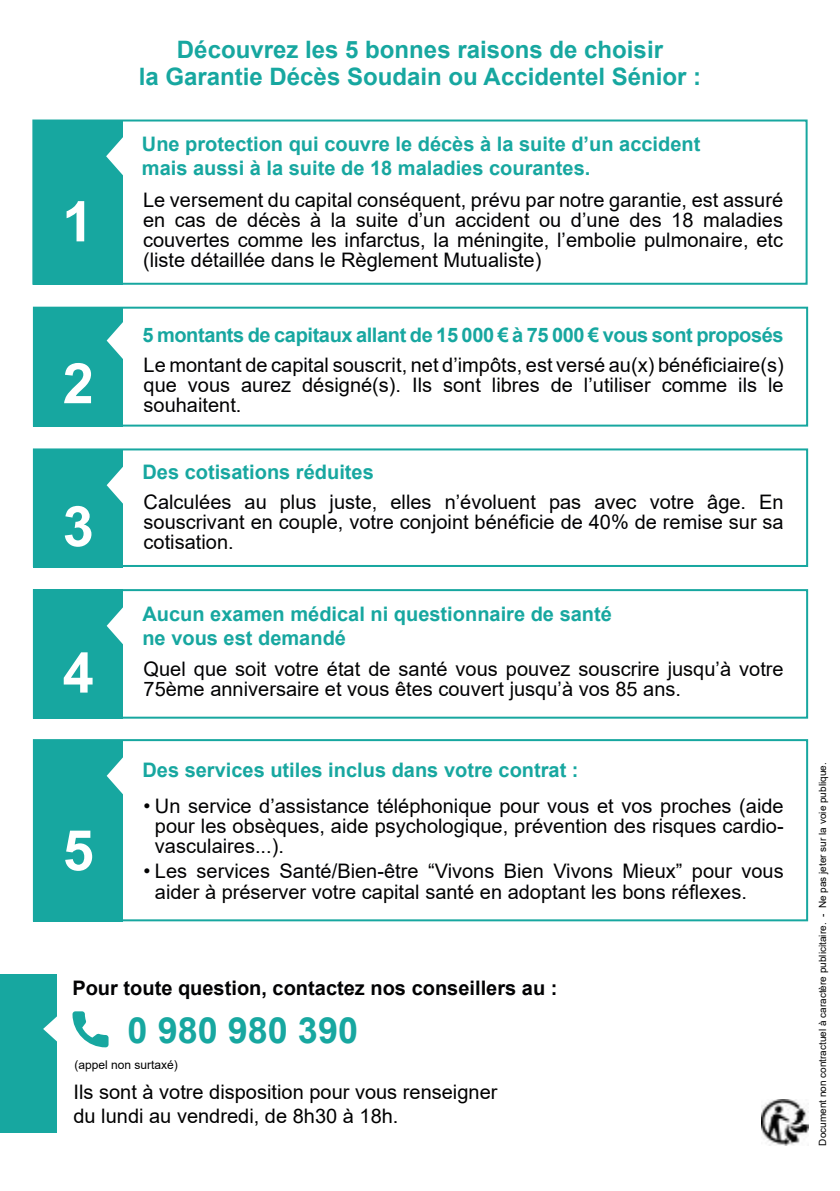
<style>
.page{position:relative;width:840px;height:1191px;background:#fff}
.page>*{position:absolute;margin:0;border:0;box-sizing:border-box;transform-origin:0 0}
.t1{font:700 56px "Arial";color:#fff}
.t2{font:700 36px "Arial";color:#17a7a0}
.t3{font:700 24px/27.6px "Arial";color:#17a7a0;text-align:center}
.t4{font:20px/20px "Arial";color:#020203}
.t5{font:700 20px/23.6px "Arial";color:#17a7a0}
.t6{font:20px/24px "Arial";color:#000}
.t7{font:700 20px "Arial";letter-spacing:-.02em;color:#17a7a0}
.t8{font:700 20px "Arial";color:#020203}
.t9{font:12px "Arial";color:#000}
.t10{font:10px "Arial";color:#000}
</style>
<div class="page">
<div style="left:32px;top:119px;width:775px;height:166px;border:2px solid #17a7a0"></div>
<div style="left:33px;top:120px;width:89px;height:165px;background:#17a7a0"></div>
<svg style="left:106px;top:132px;width:17px;height:48px"></svg>
<div style="left:33px;top:307px;width:774px;height:119px;border:2px solid #17a7a0"></div>
<div style="left:33px;top:307px;width:90px;height:120px;background:#17a7a0"></div>
<svg style="left:107px;top:322px;width:16px;height:37px"></svg>
<div style="left:33px;top:448px;width:774px;height:119px;border:2px solid #17a7a0"></div>
<div style="left:33px;top:449px;width:90px;height:118px;background:#17a7a0"></div>
<svg style="left:107px;top:467px;width:16px;height:37px"></svg>
<div style="left:33px;top:589px;width:774px;height:129px;border:2px solid #17a7a0"></div>
<div style="left:33px;top:590px;width:90px;height:129px;background:#17a7a0"></div>
<svg style="left:107px;top:607px;width:16px;height:38px"></svg>
<div style="left:33px;top:739px;width:774px;height:182px;border:2px solid #17a7a0"></div>
<div style="left:33px;top:740px;width:90px;height:181px;background:#17a7a0"></div>
<svg style="left:107px;top:757px;width:16px;height:38px"></svg>
<svg style="left:72px;top:1011px;width:36px;height:36px"></svg>
<div style="left:0;top:974px;width:57px;height:158px;background:#17a7a0"></div>
<svg style="left:43px;top:1016px;width:14px;height:26px"></svg>
<img style="left:761px;top:1099px;width:46px;height:46px">
<h1 class="t1" style="left:62px;top:182px;width:33px">1</h1>
<h1 class="t1" style="left:63px;top:344px;width:33px">2</h1>
<h1 class="t1" style="left:63px;top:487px;width:33px">3</h1>
<h1 class="t1" style="left:63px;top:633px;width:33px">4</h1>
<h1 class="t1" style="left:63px;top:811px;width:33px">5</h1>
<p class="t3" style="left:139px;top:36px;width:563px">Découvrez les 5 bonnes raisons de choisir<br>la Garantie Décès Soudain ou Accidentel Sénior :</p>
<p class="t5" style="left:142px;top:133px;width:559px">Une protection qui couvre le décès à la suite d’un accident mais aussi à la suite de 18 maladies courantes.</p>
<p class="t4" style="left:143px;top:190px;width:641px;text-align:justify">Le versement du capital conséquent, prévu par notre garantie, est assuré en cas de décès à la suite d’un accident ou d’une des 18 maladies couvertes comme les infarctus, la méningite, l’embolie pulmonaire, etc (liste détaillée dans le Règlement Mutualiste)</p>
<p class="t7" style="left:142px;top:321px;width:642px">5 montants de capitaux allant de 15 000 € à 75 000 € vous sont proposés</p>
<p class="t4" style="left:143px;top:355px;width:641px">Le montant de capital souscrit, net d’impôts, est versé au(x) bénéficiaire(s) que vous aurez désigné(s). Ils sont libres de l’utiliser comme ils le</p>
<p class="t4" style="left:143px;top:395px;width:99px">souhaitent.</p>
<p class="t5" style="left:142px;top:461px;width:233px">Des cotisations réduites</p>
<p class="t4" style="left:143px;top:492px;width:641px">Calculées au plus juste, elles n’évoluent pas avec votre âge. En souscrivant en couple, votre conjoint bénéficie de 40% de remise sur sa</p>
<p class="t4" style="left:143px;top:532px;width:92px">cotisation.</p>
<p class="t5" style="left:142px;top:602px;width:471px">Aucun examen médical ni questionnaire de santé ne vous est demandé</p>
<p class="t4" style="left:143px;top:658px;width:641px">Quel que soit votre état de santé vous pouvez souscrire jusqu’à votre</p>
<p class="t4" style="left:143px;top:678px;width:538px">75ème anniversaire et vous êtes couvert jusqu’à vos 85 ans.</p>
<p class="t5" style="left:142px;top:758px;width:437px">Des services utiles inclus dans votre contrat :</p>
<p class="t4" style="left:155px;top:795px;width:630px;text-align:justify;text-indent:-11px">• Un service d’assistance téléphonique pour vous et vos proches (aide pour les obsèques, aide psychologique, prévention des risques cardio&shy;vasculaires...).</p>
<p class="t4" style="left:155px;top:861px;width:630px;text-indent:-11px">• Les services Santé/Bien-être “Vivons Bien Vivons Mieux” pour vous aider à préserver votre capital santé en adoptant les bons réflexes.</p>
<p class="t8" style="left:72px;top:974px;width:486px">Pour toute question, contactez nos conseillers au :</p>
<h2 class="t2" style="left:128px;top:1005px;width:232px">0 980 980 390</h2>
<p class="t9" style="left:74px;top:1057px;width:105px">(appel non surtaxé)</p>
<p class="t6" style="left:73px;top:1079px;width:425px">Ils sont à votre disposition pour vous renseigner du lundi au vendredi, de 8h30 à 18h.</p>
<p class="t10" style="left:815px;top:1145px;width:384px;rotate:-90deg">Document non contractuel à caractère publicitaire. - Ne pas jeter sur la voie publique.</p>
</div>
